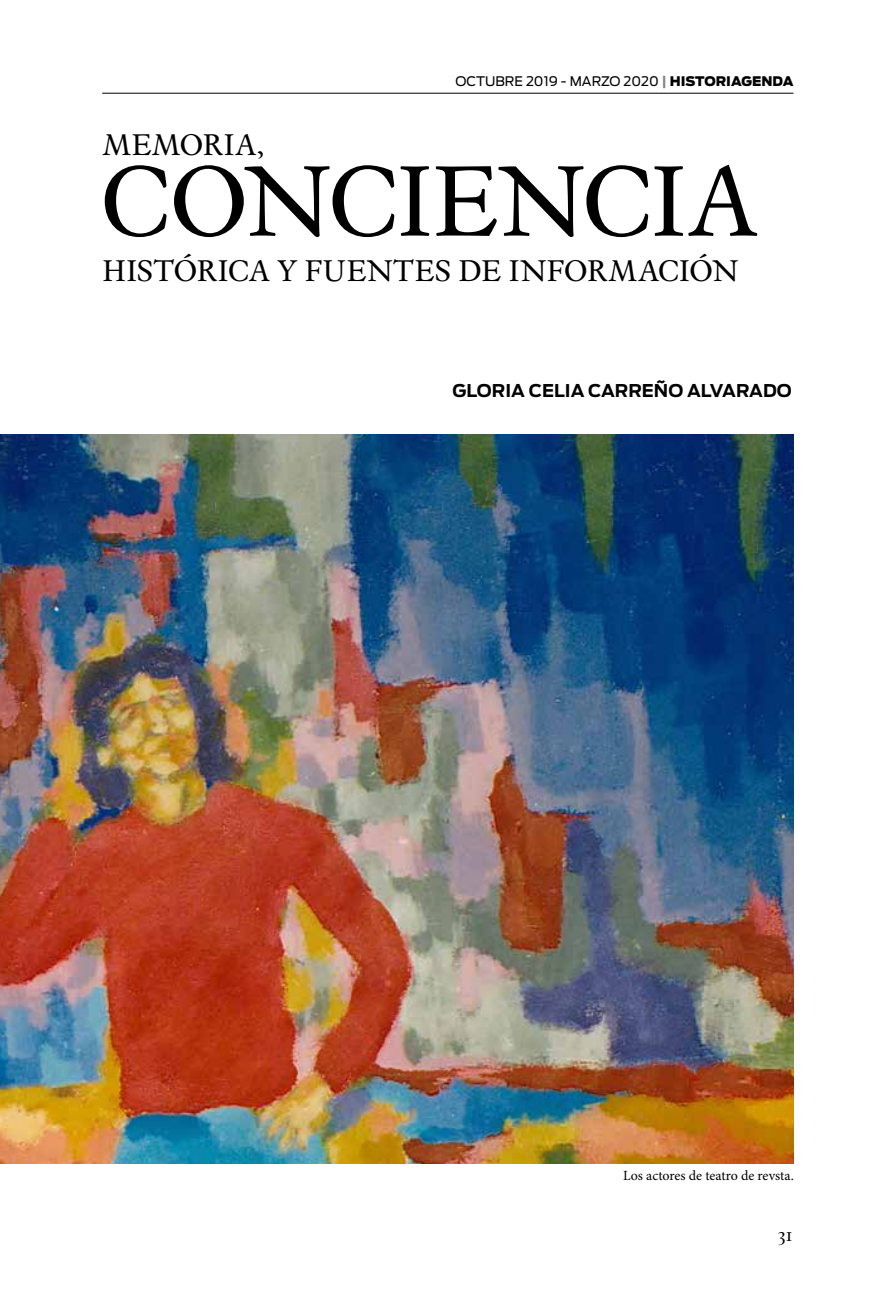
<style>
.page{position:relative;width:893px;height:1290px;background:#fff}
.page>*{position:absolute;margin:0;border:0;box-sizing:border-box;transform-origin:0 0}
.t1{font:105px "Espinosa Nova";letter-spacing:-.03em;color:#000}
.t2{font:31.5px "Espinosa Nova";letter-spacing:-.005em;color:#000}
.t3{font:21px "Wessex";color:#000}
.t4{font:700 17.5px "Antenna";color:#000}
.t5{font:14px "Minion Pro";color:#000}
.t6{font:13.12px "Antenna";color:#000}
.s1{font-weight:700;color:#808285}
.s2{font-weight:900}
</style>
<div class="page">
<hr style="left:102px;top:93px;width:691px;height:1px;background:#000">
<img style="left:0;top:434px;width:793px;height:729px">
<p class="t6" style="left:455px;top:73px;width:339px">OCTUBRE 2019 - MARZO 2020 <span class="s1">|</span> <span class="s2">HISTORIAGENDA</span></p>
<p class="t2" style="left:102px;top:127px;width:164px">MEMORIA,</p>
<h1 class="t1" style="left:100px;top:143px;width:661px">CONCIENCIA</h1>
<p class="t2" style="left:102px;top:253px;width:637px">HISTÓRICA Y FUENTES DE INFORMACIÓN</p>
<p class="t4" style="left:453px;top:380px;width:341px">GLORIA CELIA CARREÑO ALVARADO</p>
<p class="t5" style="left:623px;top:1166px;width:172px">Los actores de teatro de revsta.</p>
<p class="t3" style="left:777px;top:1223px;width:17px">31</p>
</div>
